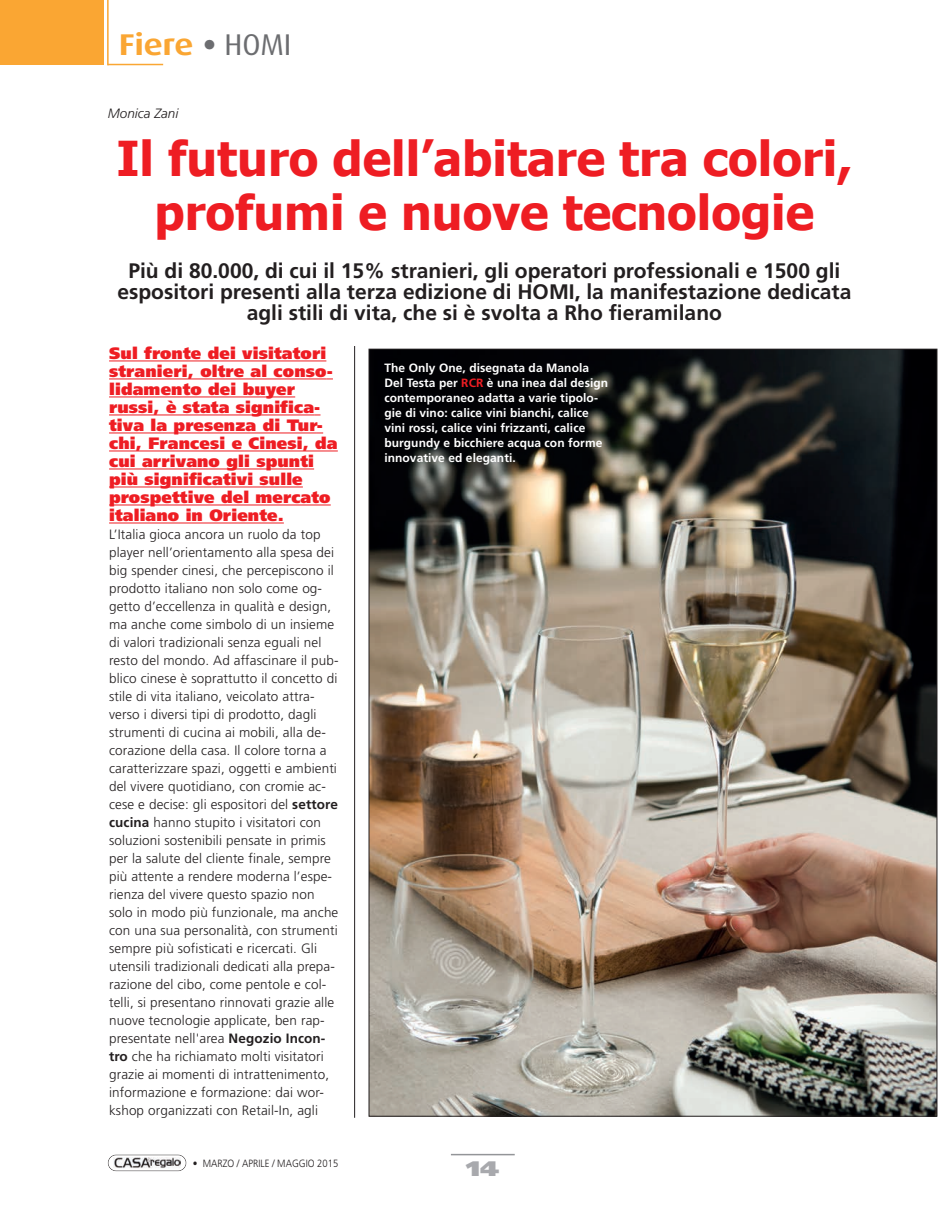
<style>
.page{position:relative;width:939px;height:1214px;background:#fff}
.page>*{position:absolute;margin:0;border:0;box-sizing:border-box;transform-origin:0 0}
.t1{font:700 48px/54px "Tahoma";color:#ee1d23;text-align:center}
.t2{font:700 30px "Dax Wide";color:#faa633}
.t3{font:700 21px/21px "Frutiger";color:#231f20;text-align:center}
.t4{font:900 21px "Frutiger";color:#a8a9ad;scale:1.3 1}
.t5{font:900 16.5px/18px "Frutiger";letter-spacing:.01em;color:#ee1d23}
.t6{font:300 13.5px/18px "Frutiger";letter-spacing:.01em;color:#231f20}
.t7{font:italic 300 13.5px "Frutiger CE";color:#231f20}
.t8{font:700 12px/15px "Frutiger";letter-spacing:.005em;color:#fff}
.t9{font:300 10.5px "Frutiger";color:#231f20;scale:.9 1}
.s1{color:#6c6d70}
.s2{font-family:"Dax";font-weight:400;color:#6c6d70}
.s3{font-weight:700}
.s4{color:#ee1d23}
</style>
<div class="page">
<div style="left:0;top:0;width:104px;height:65px;background:#faa633"></div>
<hr style="left:107px;top:0;width:2px;height:65px;background:#faa633">
<hr style="left:108px;top:64px;width:55px;height:1px;background:#faa633">
<div style="left:108px;top:1154px;width:78px;height:17px;border:1px solid #231f20;border-radius:8px"></div>
<img style="left:113px;top:1157px;width:68px;height:11px">
<hr style="left:109px;top:360px;width:217px;height:1px;background:#ee1d23">
<hr style="left:109px;top:378px;width:217px;height:1px;background:#ee1d23">
<hr style="left:109px;top:396px;width:186px;height:1px;background:#ee1d23">
<hr style="left:109px;top:414px;width:205px;height:1px;background:#ee1d23">
<hr style="left:109px;top:432px;width:208px;height:1px;background:#ee1d23">
<hr style="left:109px;top:450px;width:229px;height:1px;background:#ee1d23">
<hr style="left:109px;top:468px;width:205px;height:1px;background:#ee1d23">
<hr style="left:109px;top:486px;width:194px;height:1px;background:#ee1d23">
<hr style="left:109px;top:504px;width:222px;height:1px;background:#ee1d23">
<hr style="left:109px;top:522px;width:175px;height:1px;background:#ee1d23">
<img style="left:370px;top:351px;width:565px;height:763px">
<hr style="left:451px;top:1154px;width:63px;height:1px;background:#939598">
<hr style="left:354px;top:346px;width:1px;height:771px;background:#231f20">
<h2 class="t2" style="left:119px;top:27px;width:174px">Fiere <span class="s1">•</span> <span class="s2">HOMI</span></h2>
<p class="t7" style="left:108px;top:108px;width:72px">Monica Zani</p>
<h1 class="t1" style="left:116px;top:130px;width:737px">Il futuro dell’abitare tra colori, profumi e nuove tecnologie</h1>
<h3 class="t3" style="left:117px;top:262px;width:735px">Più di 80.000, di cui il 15% stranieri, gli operatori professionali e 1500 gli espositori presenti alla terza edizione di HOMI, la manifestazione dedicata agli stili di vita, che si è svolta a Rho fieramilano</h3>
<p class="t5" style="left:109px;top:346px;width:230px">Sul fronte dei visitatori stranieri, oltre al conso&shy;lidamento dei buyer russi, è stata significa&shy;tiva la presenza di Tur&shy;chi, Francesi e Cinesi, da cui arrivano gli spunti più significativi sulle prospettive del mercato italiano in Oriente.</p>
<p class="t6" style="left:109px;top:527px;width:231px">L’Italia gioca ancora un ruolo da top player nell’orientamento alla spesa dei big spender cinesi, che percepiscono il prodotto italiano non solo come og&shy;getto d’eccellenza in qualità e design, ma anche come simbolo di un insieme di valori tradizionali senza eguali nel resto del mondo. Ad affascinare il pub&shy;blico cinese è soprattutto il concetto di stile di vita italiano, veicolato attra&shy;verso i diversi tipi di prodotto, dagli strumenti di cucina ai mobili, alla de&shy;corazione della casa. Il colore torna a caratterizzare spazi, oggetti e ambienti del vivere quotidiano, con cromie ac&shy;cese e decise: gli espositori del <span class="s3">settore cucina</span> hanno stupito i visitatori con soluzioni sostenibili pensate in primis per la salute del cliente finale, sempre più attente a rendere moderna l’espe&shy;rienza del vivere questo spazio non solo in modo più funzionale, ma anche con una sua personalità, con strumenti sempre più sofisticati e ricercati. Gli utensili tradizionali dedicati alla prepa&shy;razione del cibo, come pentole e col&shy;telli, si presentano rinnovati grazie alle nuove tecnologie applicate, ben rap&shy;presentate nell'area <span class="s3">Negozio Incon&shy;tro</span> che ha richiamato molti visitatori grazie ai momenti di intrattenimento, informazione e formazione: dai wor&shy;kshop organizzati con Retail-In, agli</p>
<p class="t8" style="left:384px;top:361px;width:225px">The Only One, disegnata da Manola Del Testa per <span class="s4">RCR</span> è una inea dal design contemporaneo adatta a varie tipolo&shy;gie di vino: calice vini bianchi, calice vini rossi, calice vini frizzanti, calice burgundy e bicchiere acqua con forme innovative ed eleganti.</p>
<p class="t9" style="left:193px;top:1159px;width:163px">• MARZO / APRILE / MAGGIO 2015</p>
<h3 class="t4" style="left:466px;top:1160px;width:27px">14</h3>
</div>
